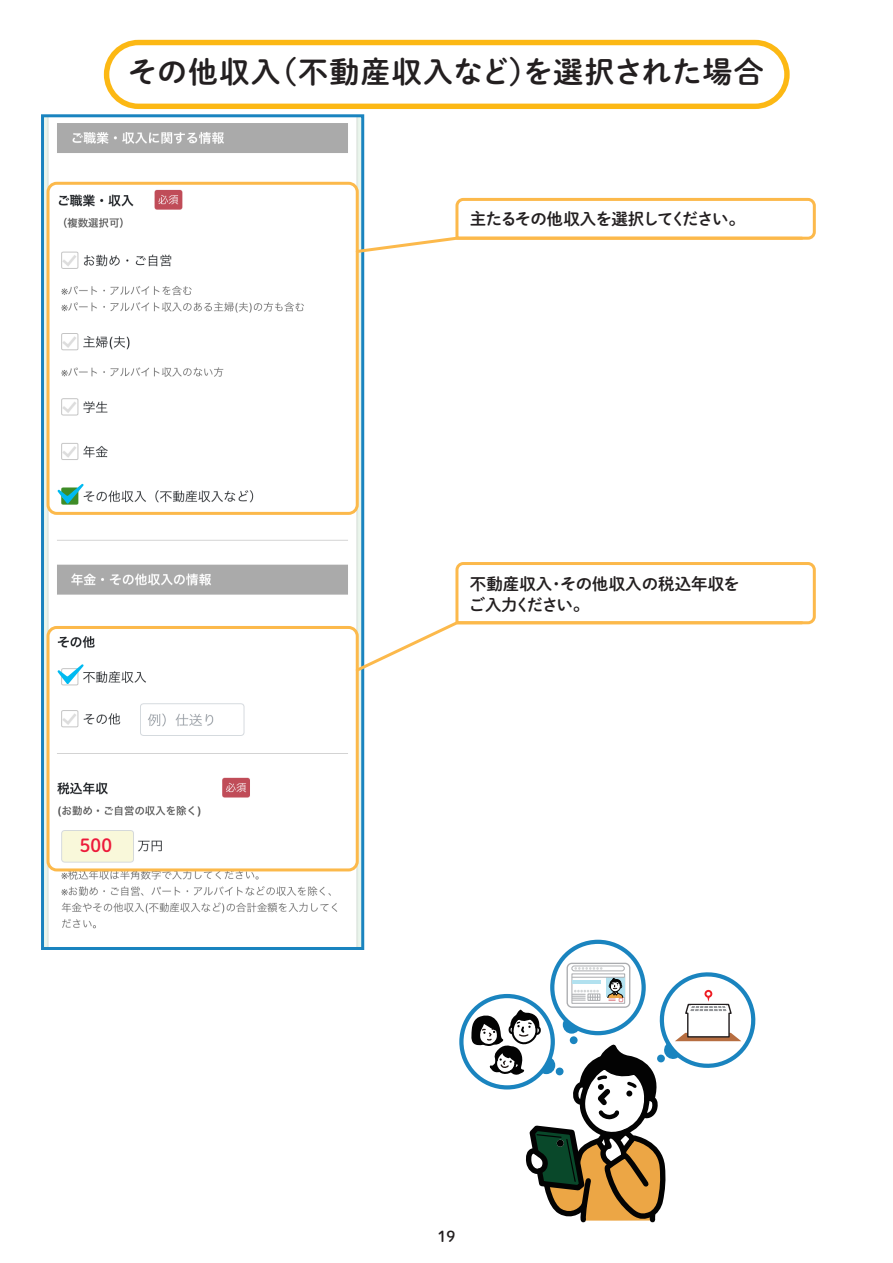
<style>
.page{position:relative;width:893px;height:1263px;background:#fff}
.page>*{position:absolute;margin:0;border:0;box-sizing:border-box;transform-origin:0 0}
.t1{font:30px "DNP Shuei M Go Std B";letter-spacing:.04em;color:#231f20}
.t2{font:18px "DNP Shuei M Go Std B";color:#ed1a3a}
.t3{font:16.5px/21.3px "DNP Shuei M Go Std B";color:#231f20}
.t4{font:16.5px "DNP Shuei M Go Std B";letter-spacing:-.075em;color:#231f20}
.t5{font:15px "DNP Shuei M Go Std B";color:#231f20}
</style>
<div class="page">
<img style="left:45px;top:118px;width:315px;height:432px">
<div style="left:104px;top:40px;width:686px;height:69px;border:5px solid #fcb814;border-radius:32px"></div>
<img style="left:45px;top:550px;width:315px;height:396px">
<div style="left:41px;top:114px;width:323px;height:836px;border:3px solid #1a84bf"></div>
<svg style="left:57px;top:484px;width:27px;height:20px"></svg>
<svg style="left:57px;top:664px;width:27px;height:20px"></svg>
<svg style="left:354px;top:196px;width:462px;height:59px"></svg>
<svg style="left:353px;top:560px;width:463px;height:114px"></svg>
<div style="left:47px;top:182px;width:312px;height:333px;border:3px solid #fcb94b;border-radius:9px"></div>
<div style="left:47px;top:626px;width:312px;height:245px;border:3px solid #fcb94b;border-radius:9px"></div>
<svg style="left:552px;top:942px;width:92px;height:91px"></svg>
<svg style="left:461px;top:996px;width:92px;height:91px"></svg>
<div style="left:566px;top:963px;width:64px;height:45px;border:1px solid #aaacaf;border-radius:5px"></div>
<div style="left:571px;top:965px;width:54px;height:6px;border:1px solid #aaacaf;border-radius:2px"></div>
<svg style="left:470px;top:967px;width:286px;height:256px"></svg>
<h1 class="t1" style="left:128px;top:50px;width:637px">その他収入（不動産収入など）を選択された場合</h1>
<p class="t4" style="left:470px;top:206px;width:277px">主たるその他収入を選択してください。</p>
<p class="t2" style="left:80px;top:832px;width:34px">500</p>
<p class="t3" style="left:469px;top:572px;width:273px">不動産収入・その他収入の税込年収をご入力ください。</p>
<p class="t5" style="left:438px;top:1225px;width:19px">19</p>
</div>
